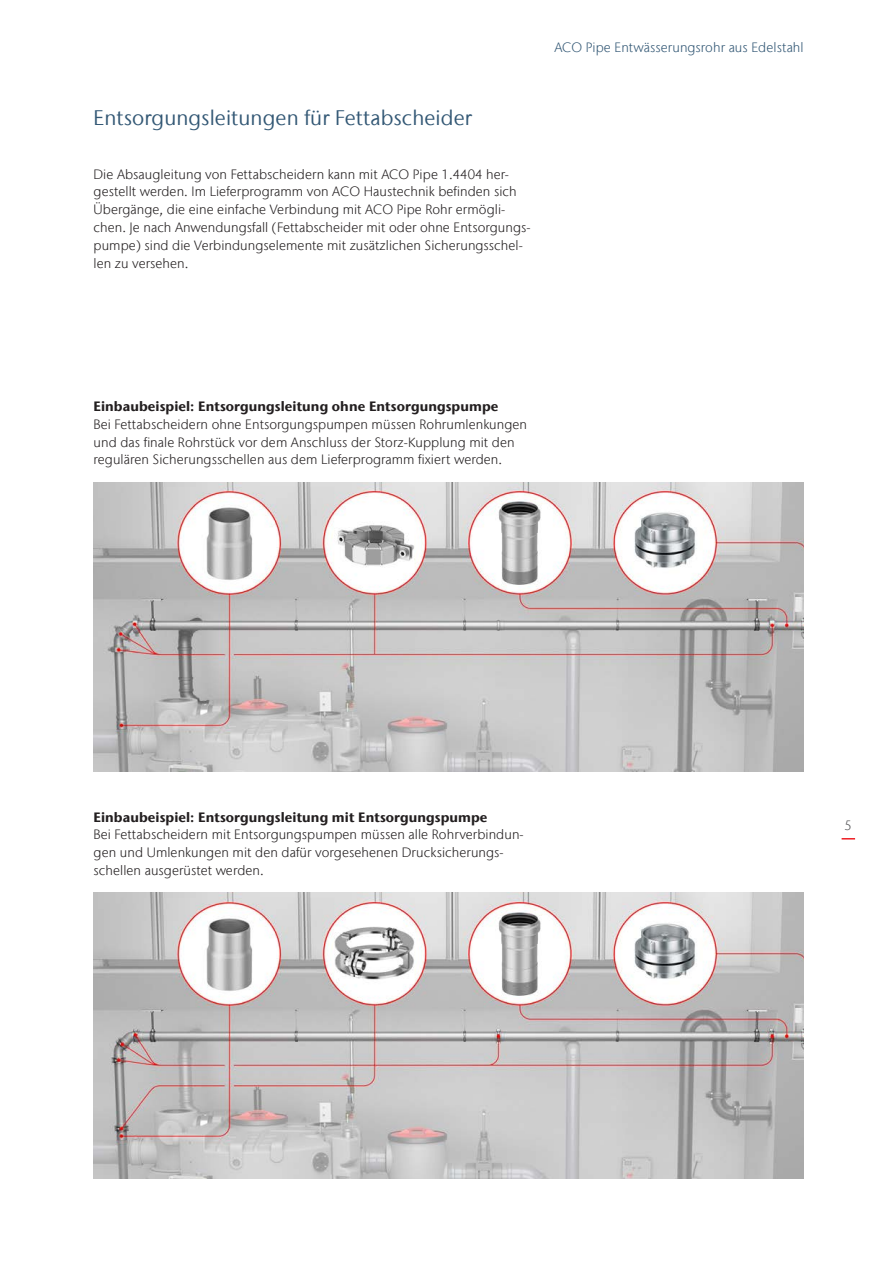
<style>
.page{position:relative;width:893px;height:1263px;background:#fff}
.page>*{position:absolute;margin:0;border:0;box-sizing:border-box;transform-origin:0 0}
.Intermediate_heading{font:21px "Stone Sans IIITC Com";letter-spacing:.005em;color:#335875}
.Body_copy{font:300 13.5px/17.9px "Stone Sans IIITC Com";letter-spacing:.005em;color:#231f20}
.Subheadline{font:700 13.5px "Stone Sans IIITC Com";letter-spacing:.005em;color:#231f20}
.t1{font:300 13.5px "Stone Sans IIITC Com";letter-spacing:.005em;color:#335875}
.t2{font:300 13.5px "Stone Sans IIITC Com";color:#57585a}
</style>
<div class="page">
<svg style="left:842px;top:838px;width:13px;height:1px"></svg>
<img style="left:94px;top:482px;width:710px;height:289px">
<img style="left:94px;top:893px;width:710px;height:286px">
<p class="Intermediate_heading" style="left:94px;top:105px;width:380px">Entsorgungsleitungen für Fettabscheider</p>
<p class="Body_copy" style="left:94px;top:165px;width:439px">Die Absaugleitung von Fettabscheidern kann mit ACO Pipe 1.4404 her&shy;gestellt werden. Im Lieferprogramm von ACO Haustechnik befinden sich Übergänge, die eine einfache Verbindung mit ACO Pipe Rohr ermögli&shy;chen. Je nach Anwendungsfall (Fettabscheider mit oder ohne Entsorgungs&shy;pumpe) sind die Verbindungselemente mit zusätzlichen Sicherungsschel&shy;len zu versehen.</p>
<p class="t1" style="left:554px;top:38px;width:251px">ACO Pipe Entwässerungsrohr aus Edelstahl</p>
<p class="Subheadline" style="left:94px;top:397px;width:406px">Einbaubeispiel: Entsorgungsleitung ohne Entsorgungspumpe</p>
<p class="Body_copy" style="left:94px;top:415px;width:435px">Bei Fettabscheidern ohne Entsorgungspumpen müssen Rohrumlenkungen und das finale Rohrstück vor dem Anschluss der Storz-Kupplung mit den regulären Sicherungsschellen aus dem Lieferprogramm fixiert werden.</p>
<p class="Subheadline" style="left:94px;top:808px;width:395px">Einbaubeispiel: Entsorgungsleitung mit Entsorgungspumpe</p>
<p class="Body_copy" style="left:94px;top:826px;width:432px">Bei Fettabscheidern mit Entsorgungspumpen müssen alle Rohrverbindun&shy;gen und Umlenkungen mit den dafür vorgesehenen Drucksicherungs&shy;schellen ausgerüstet werden.</p>
<p class="t2" style="left:845px;top:816px;width:9px">5</p>
</div>
